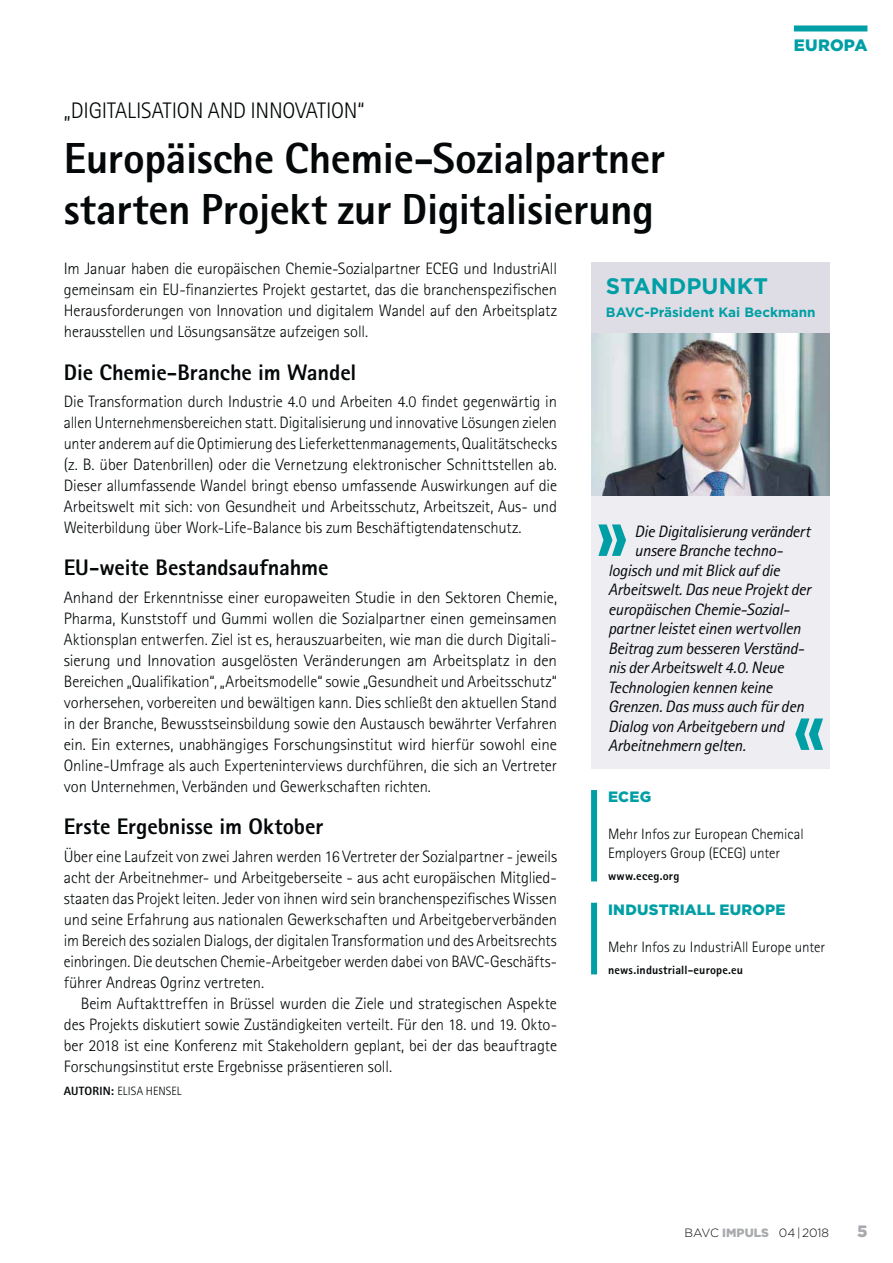
<style>
.page{position:relative;width:893px;height:1263px;background:#fff}
.page>*{position:absolute;margin:0;border:0;box-sizing:border-box;transform-origin:0 0}
.t1{font:800 81.45px "Rotis Sans Serif Std";color:#009fa5}
.t2{font:800 81.3px "Rotis Sans Serif Std";color:#009fa5}
.t3{font:800 43.5px/51px "Rotis Sans Serif Std";letter-spacing:-.01em;color:#040809}
.t4{font:800 22.5px "Rotis Sans Serif Std";letter-spacing:-.005em;color:#040809}
.t5{font:300 22.5px "Rotis Sans Serif Std";letter-spacing:-.01em;color:#040809}
.t6{font:700 22.5px "Gotham";color:#009fa5}
.t7{font:300 16.5px/21px "Rotis Sans Serif Std";letter-spacing:-.005em;color:#040809;text-align:justify}
.t8{font:italic 16.5px "Rotis Sans Serif Std";letter-spacing:-.02em;color:#040809}
.t9{font:900 16.5px "Gotham";letter-spacing:.01em;color:#009fa5}
.t10{font:900 16.5px "Gotham";color:#a8aaad}
.t11{font:300 15px/19.5px "Rotis Sans Serif Std";letter-spacing:-.005em;color:#040809}
.t12{font:900 15px "Gotham";letter-spacing:.015em;color:#009fa5}
.t13{font:700 13.5px "Gotham";color:#009fa5}
.t14{font:800 12px "Rotis Sans Serif Std";letter-spacing:.015em;color:#040809}
.t15{font:300 12px "Rotis Sans Serif Std";letter-spacing:.005em;color:#040809}
.t16{font:300 12px "Gotham";color:#040809}
.s1{font-weight:800}
.s2{font-weight:900;color:#a8aaad}
</style>
<div class="page">
<div style="left:794px;top:25px;width:73px;height:6px;background:#009fa5"></div>
<div style="left:591px;top:790px;width:6px;height:91px;background:#009fa5"></div>
<div style="left:591px;top:903px;width:6px;height:71px;background:#009fa5"></div>
<div style="left:591px;top:299px;width:238px;height:470px;background:#eeedf1"></div>
<div style="left:591px;top:263px;width:238px;height:75px;background:#dedde5"></div>
<img style="left:591px;top:334px;width:238px;height:161px">
<h3 class="t5" style="left:64px;top:102px;width:302px">„DIGITALISATION AND INNOVATION“</h3>
<h3 class="t3" style="left:64px;top:137px;width:603px">Europäische Chemie-Sozialpartner starten Projekt zur Digitalisierung</h3>
<p class="t9" style="left:794px;top:39px;width:75px">EUROPA</p>
<p class="t7" style="left:64px;top:259px;width:495px">Im Januar haben die europäischen Chemie-Sozialpartner ECEG und IndustriAll gemeinsam ein EU-finanziertes Projekt gestartet, das die branchenspezifischen Herausforderungen von Innovation und digitalem Wandel auf den Arbeitsplatz herausstellen und Lösungsansätze aufzeigen soll.</p>
<h3 class="t4" style="left:64px;top:363px;width:294px">Die Chemie-Branche im Wandel</h3>
<p class="t7" style="left:64px;top:392px;width:495px">Die Transformation durch Industrie 4.0 und Arbeiten 4.0 findet gegenwärtig in allen Unternehmensbereichen statt. Digitalisierung und innovative Lösungen zielen unter anderem auf die Optimierung des Lieferkettenmanagements, Qualitätschecks (z. B. über Datenbrillen) oder die Vernetzung elektronischer Schnittstellen ab.<br>Dieser allumfassende Wandel bringt ebenso umfassende Auswirkungen auf die Arbeitswelt mit sich: von Gesundheit und Arbeitsschutz, Arbeitszeit, Aus- und Weiterbildung über Work-Life-Balance bis zum Beschäftigtendatenschutz.</p>
<h3 class="t4" style="left:64px;top:559px;width:266px">EU-weite Bestandsaufnahme</h3>
<p class="t7" style="left:64px;top:588px;width:495px">Anhand der Erkenntnisse einer europaweiten Studie in den Sektoren Chemie, Pharma, Kunststoff und Gummi wollen die Sozialpartner einen gemeinsamen Aktionsplan entwerfen. Ziel ist es, herauszuarbeiten, wie man die durch Digitali&shy;sierung und Innovation ausgelösten Veränderungen am Arbeitsplatz in den Bereichen „Qualifikation“, „Arbeitsmodelle“ sowie „Gesundheit und Arbeitsschutz“ vorhersehen, vorbereiten und bewältigen kann. Dies schließt den aktuellen Stand in der Branche, Bewusstseinsbildung sowie den Austausch bewährter Verfahren ein. Ein externes, unabhängiges Forschungsinstitut wird hierfür sowohl eine Online-Umfrage als auch Experteninterviews durchführen, die sich an Vertreter von Unternehmen, Verbänden und Gewerkschaften richten.</p>
<h3 class="t4" style="left:64px;top:818px;width:261px">Erste Ergebnisse im Oktober</h3>
<p class="t7" style="left:64px;top:847px;width:495px">Über eine Laufzeit von zwei Jahren werden 16 Vertreter der Sozialpartner - jeweils acht der Arbeitnehmer- und Arbeitgeberseite - aus acht europäischen Mitglied&shy;staaten das Projekt leiten. Jeder von ihnen wird sein branchenspezifisches Wissen und seine Erfahrung aus nationalen Gewerkschaften und Arbeitgeberverbänden im Bereich des sozialen Dialogs, der digitalen Transformation und des Arbeitsrechts einbringen. Die deutschen Chemie-Arbeitgeber werden dabei von BAVC-Geschäfts&shy;führer Andreas Ogrinz vertreten.</p>
<p class="t7" style="left:64px;top:994px;width:495px;text-indent:17px">Beim Auftakttreffen in Brüssel wurden die Ziele und strategischen Aspekte des Projekts diskutiert sowie Zuständigkeiten verteilt. Für den 18. und 19. Okto&shy;ber 2018 ist eine Konferenz mit Stakeholdern geplant, bei der das beauftragte Forschungsinstitut erste Ergebnisse präsentieren soll.</p>
<p class="t15" style="left:64px;top:1087px;width:119px"><span class="s1">AUTORIN:</span> ELISA HENSEL</p>
<h3 class="t6" style="left:606px;top:273px;width:164px">STANDPUNKT</h3>
<p class="t13" style="left:606px;top:304px;width:211px">BAVC-Präsident Kai Beckmann</p>
<h1 class="t1" style="left:595px;top:503px;width:35px">»</h1>
<p class="t8" style="left:635px;top:525px;width:177px">Die Digitalisierung verändert</p>
<p class="t8" style="left:635px;top:544px;width:150px">unsere Branche techno-</p>
<p class="t8" style="left:608px;top:564px;width:173px">logisch und mit Blick auf die</p>
<p class="t8" style="left:608px;top:583px;width:204px">Arbeitswelt. Das neue Projekt der</p>
<p class="t8" style="left:608px;top:603px;width:183px">europäischen Chemie-Sozial-</p>
<p class="t8" style="left:608px;top:622px;width:194px">partner leistet einen wertvollen</p>
<p class="t8" style="left:608px;top:642px;width:198px">Beitrag zum besseren Verständ-</p>
<p class="t8" style="left:608px;top:661px;width:177px">nis der Arbeitswelt 4.0. Neue</p>
<p class="t8" style="left:608px;top:681px;width:166px">Technologien kennen keine</p>
<p class="t8" style="left:608px;top:700px;width:197px">Grenzen. Das muss auch für den</p>
<p class="t8" style="left:608px;top:720px;width:177px">Dialog von Arbeitgebern und</p>
<p class="t8" style="left:608px;top:740px;width:139px">Arbeitnehmern gelten.</p>
<h2 class="t2" style="left:793px;top:697px;width:35px">«</h2>
<p class="t12" style="left:608px;top:791px;width:45px">ECEG</p>
<p class="t11" style="left:608px;top:825px;width:197px">Mehr Infos zur European Chemical<br>Employers Group (ECEG) unter</p>
<p class="t14" style="left:608px;top:871px;width:73px">www.eceg.org</p>
<p class="t12" style="left:608px;top:904px;width:179px">INDUSTRIALL EUROPE</p>
<p class="t11" style="left:608px;top:938px;width:219px">Mehr Infos zu IndustriAll Europe unter</p>
<p class="t14" style="left:608px;top:965px;width:136px">news.industriall-europe.eu</p>
<p class="t16" style="left:685px;top:1229px;width:146px">BAVC <span class="s2">IMPULS</span> 04-|-2018</p>
<p class="t10" style="left:857px;top:1226px;width:12px">5</p>
</div>
